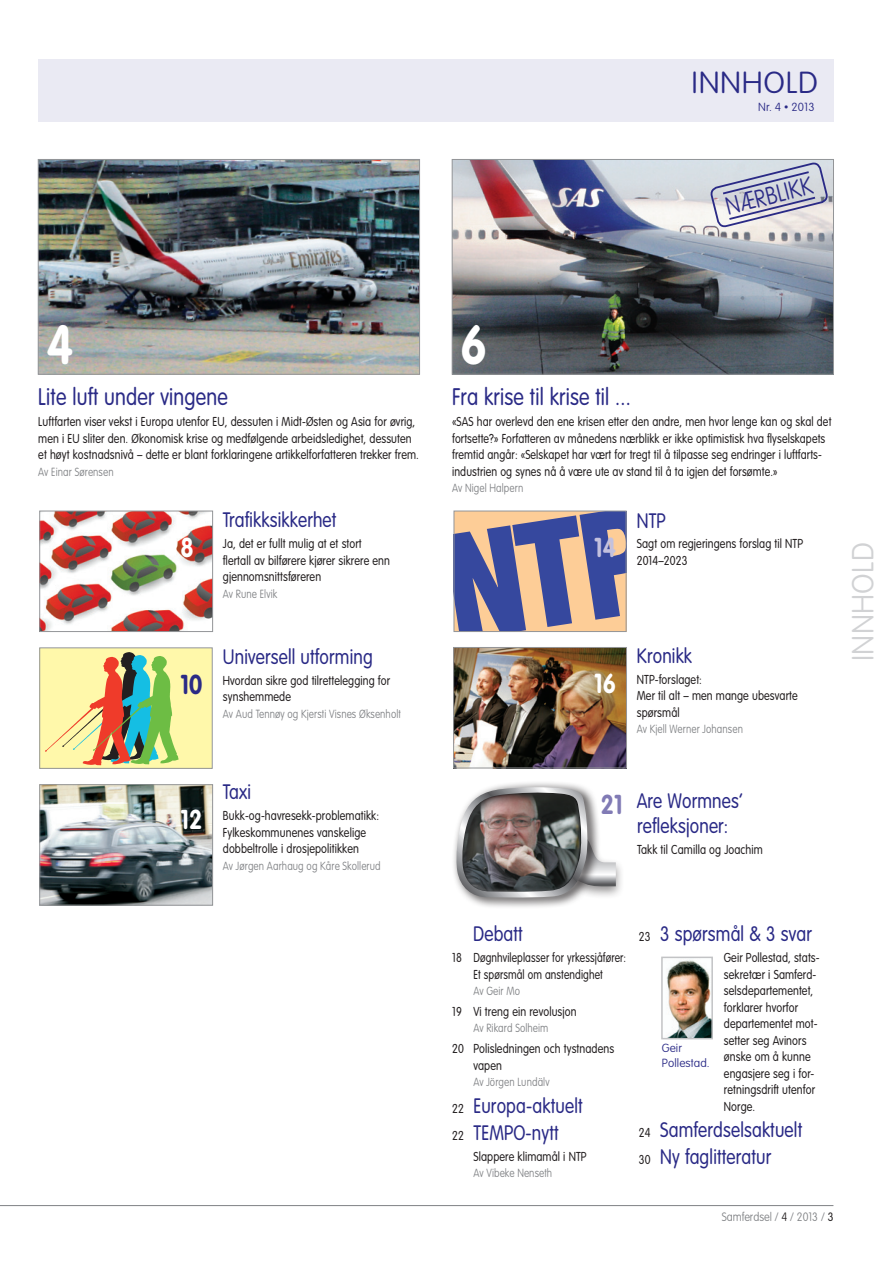
<style>
.page{position:relative;width:893px;height:1263px;background:#fff}
.page>*{position:absolute;margin:0;border:0;box-sizing:border-box;transform-origin:0 0}
.innhold_stor_pagina{font:700 54px "VAG Rounded LT";color:#fff;scale:.85 1}
.t1{font:100 30px "VAG Rounded LT";letter-spacing:.01em;color:#d1d2d4}
.logotyp{font:100 30px "VAG Rounded LT";letter-spacing:.02em;color:#2a2a86;scale:1.05 1}
.Annonse_tittel{font:100 24.6px "VAG Rounded LT";color:#2a2a86;scale:.85 1}
.innhold_tittel_stor{font:300 23.7px "VAG Rounded LT";letter-spacing:.01em;color:#2a2a86;scale:.85 1}
.innhold_tittel{font:300 20.7px "VAG Rounded LT";letter-spacing:.01em;color:#2a2a86;scale:.85 1}
.innhold_txt{font:300 20.7px "VAG Rounded LT";letter-spacing:.01em;color:#2a2a86;scale:.85 1}
.Innhold_txt_u_bilde{font:300 20.7px "VAG Rounded LT";letter-spacing:.01em;color:#2a2a86;scale:.85 1}
.innhold_tittel_u_bil{font:300 20.7px "VAG Rounded LT";letter-spacing:.01em;color:#2a2a86;scale:.85 1}
.innhold_txt-2{font:300 12.75px/16.5px "VAG Rounded LT";letter-spacing:.01em;color:#231f20;scale:.85 1}
.innhold_txt_stor{font:300 12.75px/16.5px "VAG Rounded LT";letter-spacing:.01em;color:#231f20;scale:.84 1}
.innhold_txt_stor-2{font:300 12.75px/16.5px "VAG Rounded LT";letter-spacing:.01em;color:#231f20;scale:.85 1}
.innh_3_3{font:300 12.75px/16.5px "VAG Rounded LT";letter-spacing:.01em;color:#231f20;scale:.85 1}
.Innhold_txt_u_bilde-2{font:300 12.75px/16.5px "VAG Rounded LT";letter-spacing:.01em;color:#231f20;text-align:center;scale:.85 1}
.pagina_h{font:100 12px "VAG Rounded LT";color:#808285;scale:.9 1}
.innhold_forfatter{font:100 11.7px "VAG Rounded LT";letter-spacing:.01em;color:#808285;scale:.85 1}
.Innhold_forfatter_u{font:100 11.7px "VAG Rounded LT";letter-spacing:.01em;color:#808285;scale:.85 1}
.bt{font:100 11.7px/15px "VAG Rounded LT";letter-spacing:.01em;color:#2a2a86}
.s1{font-size:8.7px}
.s2{font-weight:700;font-size:27px;color:#fff}
.s3{font-weight:700;font-size:27px;color:#2a2a86}
.s4{font-weight:700;font-size:27px;color:#c3c1de}
.s5{font-weight:700;font-size:27px;color:#817bb5}
.s6{font-size:12.75px;color:#231f20}
.s7{color:#231f20}
.s8{font-weight:300;color:#231f20}
</style>
<div class="page">
<hr style="left:0;top:1205px;width:833px;height:1px;background:#808285">
<div style="left:38px;top:60px;width:795px;height:62px;background:#eaeaf3"></div>
<div style="left:40px;top:648px;width:172px;height:120px;background:#fff8aa"></div>
<svg style="left:45px;top:652px;width:134px;height:113px"></svg>
<div style="left:39px;top:647px;width:174px;height:122px;border:1px solid #939598"></div>
<img style="left:40px;top:161px;width:378px;height:212px">
<div style="left:38px;top:159px;width:382px;height:216px;border:1px solid #939598"></div>
<img style="left:454px;top:161px;width:378px;height:212px">
<div style="left:452px;top:159px;width:382px;height:216px;border:1px solid #939598"></div>
<img style="left:41px;top:786px;width:170px;height:117px">
<div style="left:39px;top:784px;width:174px;height:121px;border:1px solid #939598"></div>
<img style="left:455px;top:649px;width:170px;height:117px">
<div style="left:453px;top:647px;width:174px;height:121px;border:1px solid #939598"></div>
<img style="left:41px;top:513px;width:170px;height:117px">
<div style="left:39px;top:511px;width:174px;height:121px;border:1px solid #939598"></div>
<img style="left:666px;top:959px;width:44px;height:77px">
<div style="left:661px;top:956px;width:52px;height:83px;border:2px solid #c2c3c5"></div>
<div style="left:567px;top:832px;width:58px;height:68px;background:#231f20;opacity:.5"></div>
<svg style="left:453px;top:782px;width:148px;height:125px"></svg>
<svg style="left:455px;top:787px;width:161px;height:111px;background:#8d8988"></svg>
<svg style="left:710px;top:159px;width:118px;height:77px;background:#cacbd5"></svg>
<div style="left:453px;top:510px;width:174px;height:122px;background:#fdcd97"></div>
<p class="logotyp" style="left:692px;top:66px;width:122px">INNHOLD</p>
<p class="bt" style="left:758px;top:100px;width:58px">Nr. 4 <span class="s1">•</span> 2013</p>
<p class="Annonse_tittel" style="left:723px;top:193px;width:105px;rotate:-14deg">NÆRBLIKK</p>
<p class="innhold_stor_pagina" style="left:47px;top:313px;width:32px">4</p>
<p class="innhold_tittel_stor" style="left:38px;top:383px;width:225px">Lite luft under vingene</p>
<p class="innhold_txt_stor-2" style="left:38px;top:414px;width:449px">Luftfarten viser vekst i Europa utenfor EU, dessuten i Midt-Østen og Asia for øvrig, men i EU sliter den. Økonomisk krise og medfølgende arbeidsledighet, dessuten et høyt kostnadsnivå – dette er blant forklaringene artikkelforfatteren trekker frem.</p>
<p class="innhold_forfatter" style="left:38px;top:465px;width:90px">Av Einar Sørensen</p>
<p class="innhold_tittel" style="left:223px;top:508px;width:135px">Trafikksikkerhet</p>
<p class="innhold_txt-2" style="left:223px;top:536px;width:198px;text-indent:-43px"><span class="s2">8</span> Ja, det er fullt mulig at et stort flertall av bilførere kjører sikrere enn gjennomsnittsføreren</p>
<p class="innhold_forfatter" style="left:223px;top:587px;width:65px">Av Rune Elvik</p>
<p class="innhold_tittel" style="left:223px;top:645px;width:178px">Universell utforming</p>
<p class="innhold_txt-2" style="left:223px;top:672px;width:198px;text-indent:-43px"><span class="s3">10</span> Hvordan sikre god tilrettelegging for synshemmede</p>
<p class="innhold_forfatter" style="left:223px;top:707px;width:211px">Av Aud Tennøy og Kjersti Visnes Øksenholt</p>
<p class="innhold_tittel" style="left:223px;top:780px;width:35px">Taxi</p>
<p class="innhold_txt-2" style="left:223px;top:808px;width:185px;text-indent:-43px"><span class="s2">12</span> Bukk-og-havresekk-problematikk:<br>Fylkeskommunenes vanskelige dobbeltrolle i drosjepolitikken</p>
<p class="innhold_forfatter" style="left:223px;top:859px;width:187px">Av Jørgen Aarhaug og Kåre Skollerud</p>
<p class="innhold_stor_pagina" style="left:461px;top:313px;width:32px">6</p>
<p class="innhold_tittel_stor" style="left:452px;top:383px;width:212px">Fra krise til krise til ...</p>
<p class="innhold_txt_stor" style="left:452px;top:414px;width:453px">«SAS har overlevd den ene krisen etter den andre, men hvor lenge kan og skal det fortsette?» Forfatteren av månedens nærblikk er ikke optimistisk hva flyselskapets fremtid angår: «Selskapet har vært for tregt til å tilpasse seg endringer i luftfarts&shy;industrien og synes nå å være ute av stand til å ta igjen det forsømte.»</p>
<p class="innhold_forfatter" style="left:452px;top:481px;width:85px">Av Nigel Halpern</p>
<p class="innhold_tittel" style="left:637px;top:508px;width:36px">NTP</p>
<p class="innhold_txt-2" style="left:637px;top:536px;width:197px;text-indent:-43px"><span class="s4">14</span> Sagt om regjeringens forslag til NTP<br>2014–2023</p>
<p class="innhold_tittel" style="left:637px;top:644px;width:67px">Kronikk</p>
<p class="innhold_txt-2" style="left:637px;top:671px;width:191px;text-indent:-43px"><span class="s2">16</span> NTP-forslaget:<br>Mer til alt – men mange ubesvarte spørsmål</p>
<p class="innhold_forfatter" style="left:637px;top:722px;width:126px">Av Kjell Werner Johansen</p>
<h2 class="t1" style="left:846px;top:661px;width:120px;rotate:-90deg">INNHOLD</h2>
<p class="innhold_tittel" style="left:601px;top:788px;width:168px"><span class="s5">21</span> Are Wormnes’</p>
<p class="innhold_tittel" style="left:637px;top:814px;width:109px">refleksjoner:</p>
<p class="innhold_txt-2" style="left:637px;top:841px;width:149px">Takk til Camilla og Joachim</p>
<p class="innhold_tittel_u_bil" style="left:473px;top:922px;width:60px">Debatt</p>
<p class="Innhold_txt_u_bilde-2" style="left:452px;top:950px;width:206px">18 Døgnhvileplasser for yrkessjåfører:<br>Et spørsmål om anstendighet</p>
<p class="Innhold_forfatter_u" style="left:473px;top:984px;width:56px">Av Geir Mo</p>
<p class="Innhold_txt_u_bilde-2" style="left:452px;top:1004px;width:148px">19 Vi treng ein revolusjon</p>
<p class="Innhold_forfatter_u" style="left:473px;top:1022px;width:90px">Av Rikard Solheim</p>
<p class="Innhold_txt_u_bilde-2" style="left:473px;top:1041px;width:167px;text-align:left;text-indent:-21px">20 Polisledningen och tystnadens vapen</p>
<p class="Innhold_forfatter_u" style="left:473px;top:1075px;width:91px">Av Jörgen Lundälv</p>
<p class="innhold_txt" style="left:452px;top:1094px;width:155px"><span class="s6">22</span> Europa-aktuelt</p>
<p class="Innhold_txt_u_bilde" style="left:452px;top:1121px;width:127px"><span class="s6">22</span> TEMPO-nytt</p>
<p class="Innhold_txt_u_bilde-2" style="left:473px;top:1148px;width:135px">Slappere klimamål i NTP</p>
<p class="Innhold_forfatter_u" style="left:473px;top:1166px;width:94px">Av Vibeke Nenseth</p>
<p class="innhold_txt" style="left:639px;top:922px;width:205px"><span class="s6">23</span> 3 spørsmål &amp; 3 svar</p>
<p class="innh_3_3" style="left:724px;top:950px;width:114px">Geir Pollestad, stats&shy;sekretær i Samferd&shy;selsdepartementet, forklarer hvorfor departementet mot&shy;setter seg Avinors ønske om å kunne engasjere seg i for&shy;retningsdrift utenfor<br>Norge.</p>
<p class="innhold_txt" style="left:639px;top:1118px;width:194px"><span class="s6">24</span> Samferdselsaktuelt</p>
<p class="innhold_txt" style="left:639px;top:1145px;width:157px"><span class="s6">30</span> Ny faglitteratur</p>
<p class="bt" style="left:662px;top:1041px;width:49px">Geir<br>Pollestad.</p>
<p class="pagina_h" style="left:722px;top:1210px;width:126px">Samferdsel / <span class="s7">4</span> / 2013 / <span class="s8">3</span></p>
</div>
